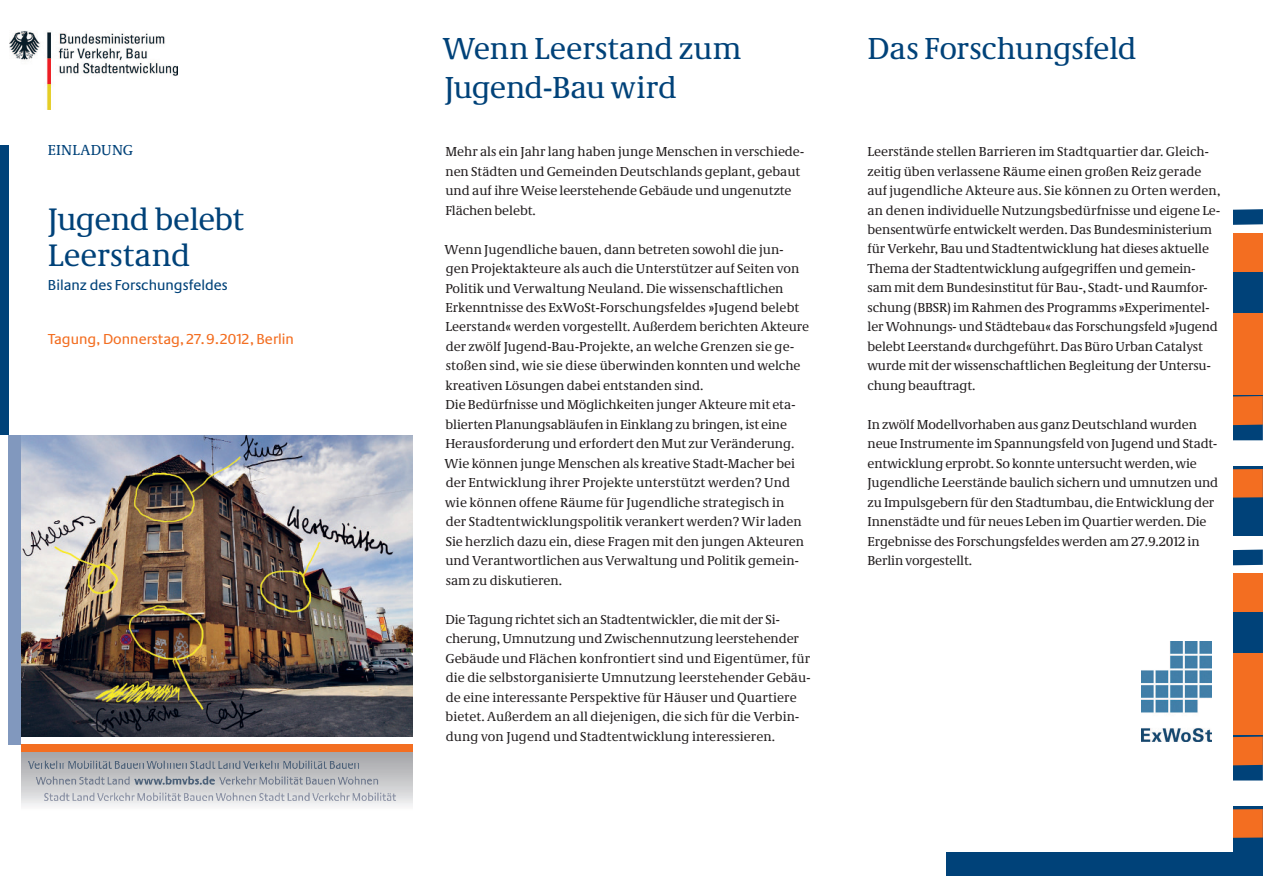
<style>
.page{position:relative;width:1263px;height:893px;background:#fff}
.page>*{position:absolute;margin:0;border:0;box-sizing:border-box;transform-origin:0 0}
.Überschrift{font:32.25px "Neue Demos CE";letter-spacing:-.005em;color:#004279}
.Überschrift-2{font:31.5px/39px "Neue Demos CE";letter-spacing:-.005em;color:#004279}
.Überschrift-3{font:15px "Neue Praxis";color:#f36e21}
.Überschrift-4{font:15px "Neue Praxis";color:#004279}
.Überschrift-5{font:15px "Neue Demos CE";letter-spacing:.015em;color:#004279}
.Fliesstext{font:13.5px/19.5px "Neue Demos CE";letter-spacing:-.005em;color:#231f20}
.Überschrift-6{font:13.5px/19.5px "Neue Demos CE";letter-spacing:.005em;color:#231f20}
</style>
<div class="page">
<div style="left:21px;top:744px;width:391px;height:11px;background:#f36e21"></div>
<img style="left:21px;top:752px;width:391px;height:54px">
<img style="left:21px;top:435px;width:391px;height:301px">
<div style="left:9px;top:435px;width:12px;height:309px;background:#8198be"></div>
<div style="left:946px;top:806px;width:317px;height:70px;background:#004279"></div>
<svg style="left:1233px;top:549px;width:30px;height:104px;background:#225b8b"></svg>
<div style="left:946px;top:466px;width:317px;height:70px;background:#004279"></div>
<svg style="left:1233px;top:209px;width:30px;height:104px;background:#265c89"></svg>
<div style="left:904px;top:653px;width:359px;height:82px;background:#f36e21"></div>
<div style="left:904px;top:573px;width:359px;height:39px;background:#f36e21"></div>
<svg style="left:1233px;top:735px;width:30px;height:36px"></svg>
<svg style="left:1233px;top:809px;width:30px;height:29px"></svg>
<div style="left:904px;top:313px;width:359px;height:82px;background:#f36e21"></div>
<div style="left:904px;top:233px;width:359px;height:38px;background:#f36e21"></div>
<svg style="left:1233px;top:395px;width:30px;height:36px"></svg>
<svg style="left:1233px;top:469px;width:30px;height:29px"></svg>
<div style="left:855px;top:21px;width:378px;height:830px;background:#fff"></div>
<img style="left:9px;top:31px;width:168px;height:78px">
<img style="left:1141px;top:641px;width:71px;height:101px">
<div style="left:0;top:146px;width:9px;height:289px;background:#004279"></div>
<p class="Überschrift-5" style="left:48px;top:141px;width:87px">EINLADUNG</p>
<p class="Überschrift" style="left:48px;top:199px;width:198px">Jugend belebt</p>
<p class="Überschrift" style="left:48px;top:235px;width:144px">Leerstand</p>
<p class="Überschrift-4" style="left:48px;top:275px;width:181px">Bilanz des Forschungsfeldes</p>
<p class="Überschrift-3" style="left:48px;top:329px;width:248px">Tagung, Donnerstag, 27.9.2012, Berlin</p>
<p class="Überschrift-2" style="left:442px;top:28px;width:301px">Wenn Leerstand zum<br>Jugend-Bau wird</p>
<p class="Fliesstext" style="left:445px;top:142px;width:360px">Mehr als ein Jahr lang haben junge Menschen in verschiede&shy;nen Städten und Gemeinden Deutschlands geplant, gebaut und auf ihre Weise leerstehende Gebäude und ungenutzte Flächen belebt.</p>
<p class="Fliesstext" style="left:445px;top:239px;width:366px">Wenn Jugendliche bauen, dann betreten sowohl die jun&shy;gen Projektakteure als auch die Unterstützer auf Seiten von Politik und Verwaltung Neuland. Die wissenschaftlichen Erkenntnisse des ExWoSt-Forschungsfeldes »Jugend belebt Leerstand« werden vorgestellt. Außerdem berichten Akteure der zwölf Jugend-Bau-Projekte, an welche Grenzen sie ge&shy;stoßen sind, wie sie diese überwinden konnten und welche kreativen Lösungen dabei entstanden sind.</p>
<p class="Fliesstext" style="left:445px;top:395px;width:361px">Die Bedürfnisse und Möglichkeiten junger Akteure mit eta&shy;blierten Planungsabläufen in Einklang zu bringen, ist eine Herausforderung und erfordert den Mut zur Veränderung.<br>Wie können junge Menschen als kreative Stadt-Macher bei der Entwicklung ihrer Projekte unterstützt werden? Und wie können offene Räume für Jugendliche strategisch in der Stadtentwicklungspolitik verankert werden? Wir laden Sie herzlich dazu ein, diese Fragen mit den jungen Akteuren und Verantwortlichen aus Verwaltung und Politik gemein&shy;sam zu diskutieren.</p>
<p class="Überschrift-6" style="left:445px;top:609px;width:367px">Die Tagung richtet sich an Stadtentwickler, die mit der Si&shy;cherung, Umnutzung und Zwischennutzung leerstehender Gebäude und Flächen konfrontiert sind und Eigentümer, für die die selbstorganisierte Umnutzung leerstehender Gebäu&shy;de eine interessante Perspektive für Häuser und Quartiere bietet. Außerdem an all diejenigen, die sich für die Verbin&shy;dung von Jugend und Stadtentwicklung interessieren.</p>
<p class="Überschrift-2" style="left:867px;top:28px;width:271px">Das Forschungsfeld</p>
<p class="Fliesstext" style="left:867px;top:142px;width:354px">Leerstände stellen Barrieren im Stadtquartier dar. Gleich&shy;zeitig üben verlassene Räume einen großen Reiz gerade auf jugendliche Akteure aus. Sie können zu Orten werden, an denen individuelle Nutzungsbedürfnisse und eigene Le&shy;bensentwürfe entwickelt werden. Das Bundesministerium für Verkehr, Bau und Stadtentwicklung hat dieses aktuelle Thema der Stadtentwicklung aufgegriffen und gemein&shy;sam mit dem Bundesinstitut für Bau-, Stadt- und Raumfor&shy;schung (BBSR) im Rahmen des Programms »Experimentel&shy;ler Wohnungs- und Städtebau« das Forschungsfeld »Jugend belebt Leerstand« durchgeführt. Das Büro Urban Catalyst wurde mit der wissenschaftlichen Begleitung der Untersu&shy;chung beauftragt.</p>
<p class="Fliesstext" style="left:867px;top:415px;width:352px">In zwölf Modellvorhaben aus ganz Deutschland wurden neue Instrumente im Spannungsfeld von Jugend und Stadt&shy;entwicklung erprobt. So konnte untersucht werden, wie Jugendliche Leerstände baulich sichern und umnutzen und zu Impulsgebern für den Stadtumbau, die Entwicklung der Innenstädte und für neues Leben im Quartier werden. Die Ergebnisse des Forschungsfeldes werden am 27.9.2012 in Berlin vorgestellt.</p>
</div>
